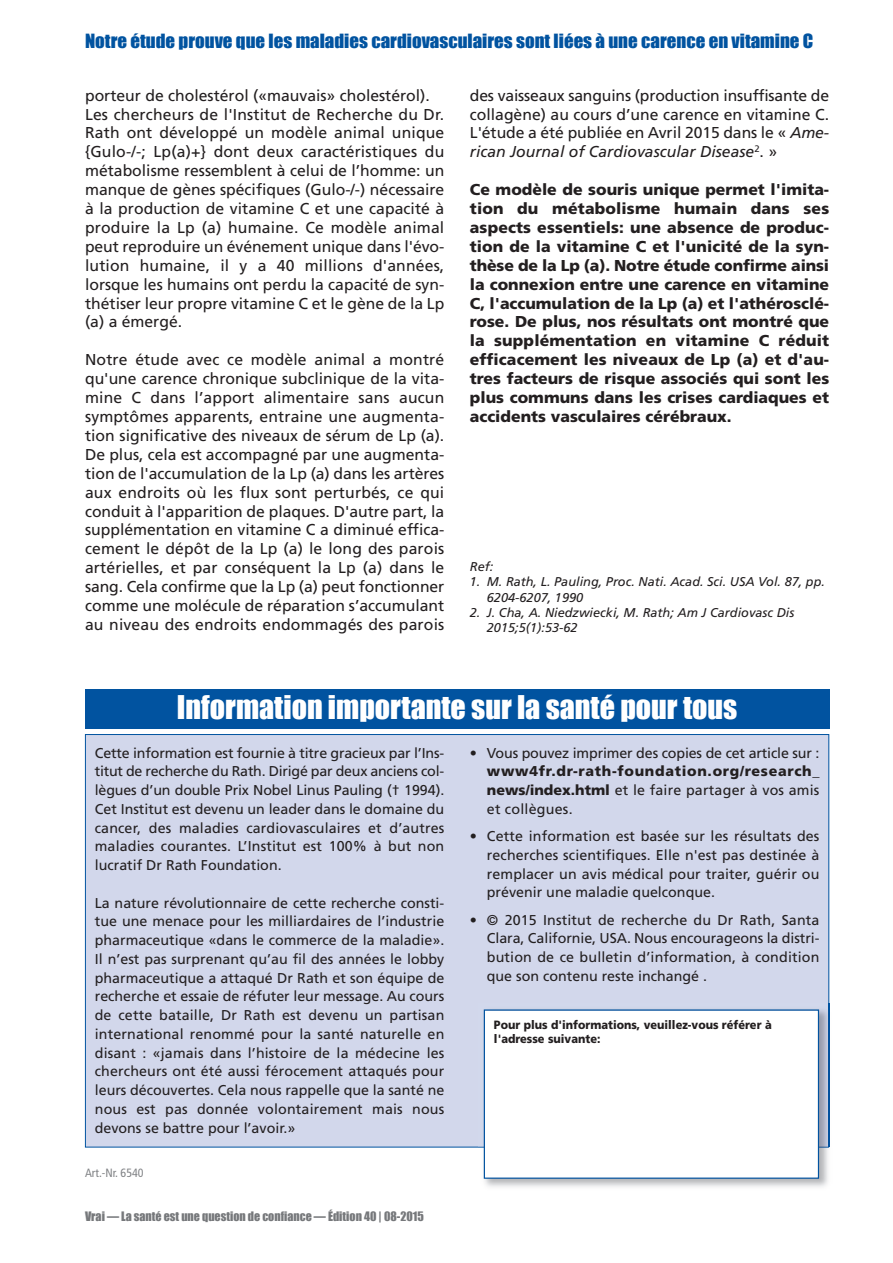
<style>
.page{position:relative;width:893px;height:1263px;background:#fff}
.page>*{position:absolute;margin:0;border:0;box-sizing:border-box;transform-origin:0 0}
.t1{font:30px "Impact";color:#fff}
.t2{font:18px "Impact";color:#0153a0;scale:1.05 1}
.t3{font:15.75px/18.9px "Frutiger LT";color:#231f20;text-align:justify}
.t4{font:900 15.75px/18.9px "Frutiger LT";color:#231f20;text-align:justify}
.t5{font:14.25px/18.8px "Frutiger LT";color:#231f20;text-align:justify}
.t6{font:900 14.25px/18.8px "Frutiger LT";letter-spacing:.05em;color:#231f20;text-align:justify}
.t7{font:italic 12.75px/15.3px "Frutiger LT";color:#231f20}
.t8{font:900 12px/14.4px "Frutiger LT";color:#231f20;scale:.92 1}
.t9{font:12px "Impact";color:#76787b}
.t10{font:condensed 12px "Frutiger LT";color:#808285}
.s1{font-style:italic}
.s2{font-weight:400}
</style>
<div class="page">
<div style="left:86px;top:735px;width:742px;height:412px;background:#d2d7eb"></div>
<div style="left:85px;top:689px;width:744px;height:40px;background:#0153a0"></div>
<img style="left:478px;top:1004px;width:352px;height:183px">
<img style="left:478px;top:1147px;width:351px;height:1px">
<img style="left:828px;top:1004px;width:1px;height:143px">
<div style="left:485px;top:1011px;width:333px;height:166px;background:#fff"></div>
<div style="left:484px;top:1009px;width:335px;height:170px;border:1px solid #0153a0"></div>
<p class="t2" style="left:85px;top:30px;width:695px">Notre étude prouve que les maladies cardiovasculaires sont liées à une carence en vitamine C</p>
<p class="t3" style="left:85px;top:87px;width:361px;text-align:left">porteur de cholestérol («mauvais» cholestérol).<br>Les chercheurs de l'Institut de Recherche du Dr.<br>Rath ont développé un modèle animal unique {Gulo-/-; Lp(a)+} dont deux caractéristiques du métabolisme ressemblent à celui de l’homme: un manque de gènes spécifiques (Gulo-/-) nécessaire à la production de vitamine C et une capacité à produire la Lp (a) humaine. Ce modèle animal peut reproduire un événement unique dans l'évo&shy;lution humaine, il y a 40 millions d'années, lorsque les humains ont perdu la capacité de syn&shy;thétiser leur propre vitamine C et le gène de la Lp (a) a émergé.</p>
<p class="t3" style="left:85px;top:352px;width:361px">Notre étude avec ce modèle animal a montré qu'une carence chronique subclinique de la vita&shy;mine C dans l’apport alimentaire sans aucun symptômes apparents, entraine une augmenta&shy;tion significative des niveaux de sérum de Lp (a).<br>De plus, cela est accompagné par une augmenta&shy;tion de l'accumulation de la Lp (a) dans les artères aux endroits où les flux sont perturbés, ce qui conduit à l'apparition de plaques. D'autre part, la supplémentation en vitamine C a diminué effica&shy;cement le dépôt de la Lp (a) le long des parois artérielles, et par conséquent la Lp (a) dans le sang. Cela confirme que la Lp (a) peut fonctionner comme une molécule de réparation s’accumulant au niveau des endroits endommagés des parois</p>
<p class="t3" style="left:470px;top:87px;width:361px">des vaisseaux sanguins (production insuffisante de collagène) au cours d’une carence en vitamine C.<br>L'étude a été publiée en Avril 2015 dans le « <span class="s1">Ame&shy;rican Journal of Cardiovascular Disease</span><sup>2</sup>. »</p>
<p class="t4" style="left:470px;top:181px;width:361px">Ce modèle de souris unique permet l'imita&shy;tion du métabolisme humain dans ses aspects essentiels: une absence de produc&shy;tion de la vitamine C et l'unicité de la syn&shy;thèse de la Lp (a). Notre étude confirme ainsi la connexion entre une carence en vitamine C, l'accumulation de la Lp (a) et l'athérosclé&shy;rose. De plus, nos résultats ont montré que la supplémentation en vitamine C réduit efficacement les niveaux de Lp (a) et d'au&shy;tres facteurs de risque associés qui sont les plus communs dans les crises cardiaques et accidents vasculaires cérébraux.</p>
<p class="t7" style="left:470px;top:560px;width:25px">Ref:</p>
<p class="t7" style="left:487px;top:575px;width:340px;text-indent:-17px">1. M. Rath, L. Pauling, Proc. Nati. Acad. Sci. USA Vol. 87, pp.<br>6204-6207, 1990</p>
<p class="t7" style="left:487px;top:606px;width:309px;text-indent:-17px">2. J. Cha, A. Niedzwiecki, M. Rath; Am J Cardiovasc Dis<br>2015;5(1):53-62</p>
<h1 class="t1" style="left:177px;top:689px;width:562px">Information importante sur la santé pour tous</h1>
<p class="t5" style="left:95px;top:744px;width:351px">Cette information est fournie à titre gracieux par l’Ins&shy;titut de recherche du Rath. Dirigé par deux anciens col&shy;lègues d’un double Prix Nobel Linus Pauling († 1994).<br>Cet Institut est devenu un leader dans le domaine du cancer, des maladies cardiovasculaires et d’autres maladies courantes. L’Institut est 100% à but non lucratif Dr Rath Foundation.</p>
<p class="t5" style="left:95px;top:894px;width:351px">La nature révolutionnaire de cette recherche consti&shy;tue une menace pour les milliardaires de l’industrie pharmaceutique «dans le commerce de la maladie».<br>Il n’est pas surprenant qu’au fil des années le lobby pharmaceutique a attaqué Dr Rath et son équipe de recherche et essaie de réfuter leur message. Au cours de cette bataille, Dr Rath est devenu un partisan international renommé pour la santé naturelle en disant : «jamais dans l’histoire de la médecine les chercheurs ont été aussi férocement attaqués pour leurs découvertes. Cela nous rappelle que la santé ne nous est pas donnée volontairement mais nous devons se battre pour l’avoir.»</p>
<p class="t10" style="left:85px;top:1168px;width:60px">Art.-Nr. 6540</p>
<p class="t9" style="left:85px;top:1209px;width:340px">Vrai — La santé est une question de confiance — édition 40 | 08-2015</p>
<p class="t5" style="left:470px;top:744px;width:351px">• Vous pouvez imprimer des copies de cet article sur :</p>
<p class="t6" style="left:487px;top:763px;width:334px">www4fr.dr-rath-foundation.org/research_ news/index.html <span class="s2">et le faire partager à vos amis et collègues.</span></p>
<p class="t5" style="left:487px;top:828px;width:334px;text-indent:-17px">• Cette information est basée sur les résultats des recherches scientifiques. Elle n'est pas destinée à remplacer un avis médical pour traiter, guérir ou prévenir une maladie quelconque.</p>
<p class="t5" style="left:487px;top:911px;width:334px;text-indent:-17px">• © 2015 Institut de recherche du Dr Rath, Santa Clara, Californie, USA. Nous encourageons la distri&shy;bution de ce bulletin d’information, à condition que son contenu reste inchangé .</p>
<p class="t8" style="left:494px;top:1018px;width:303px">Pour plus d'informations, veuillez-vous référer à l'adresse suivante:</p>
</div>
